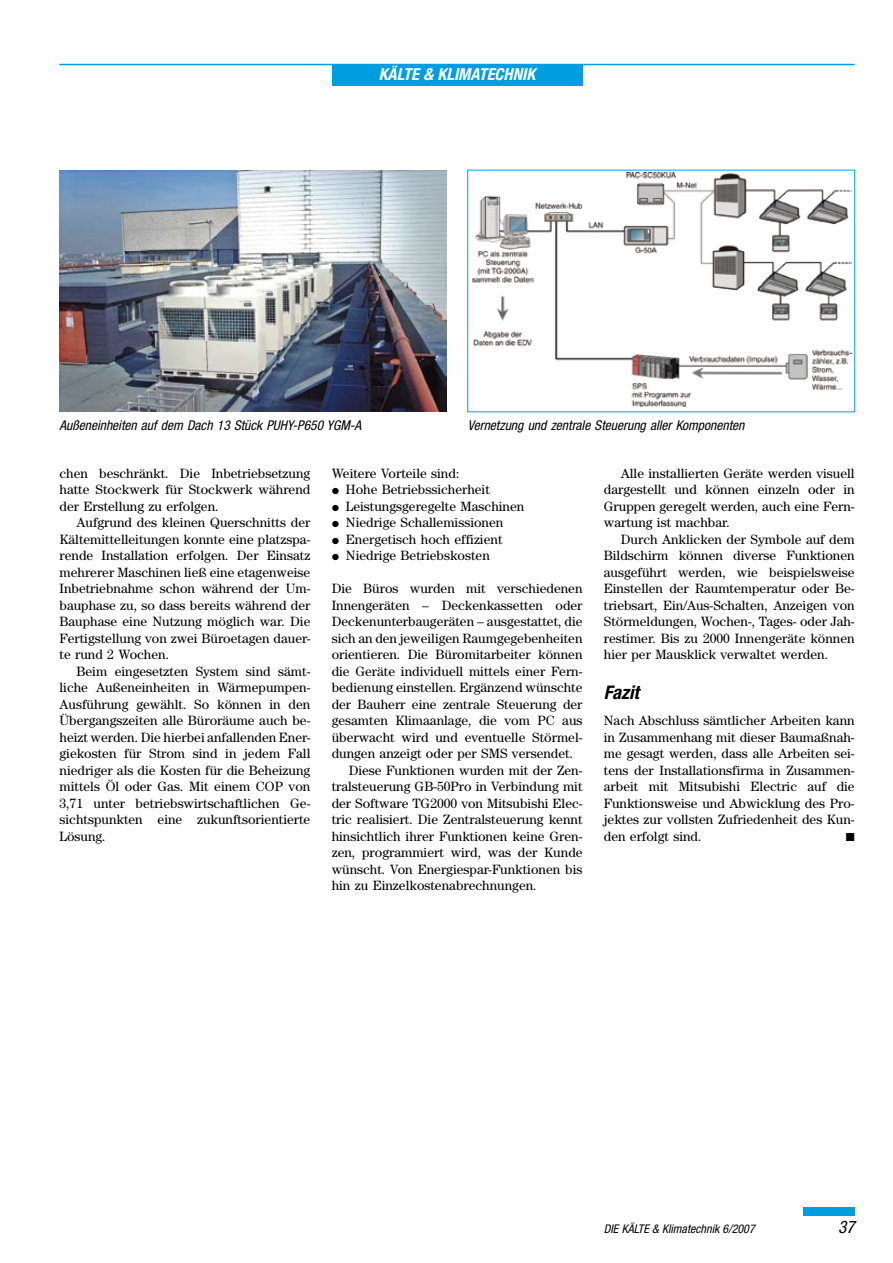
<style>
.page{position:relative;width:893px;height:1263px;background:#fff}
.page>*{position:absolute;margin:0;border:0;box-sizing:border-box;transform-origin:0 0}
.t1{font:italic 700 condensed 18.75px "Helvetica Neue LT Std";color:#000}
.t2{font:italic condensed 17.25px "Helvetica Neue LT Std";color:#000}
.t3{font:italic 700 condensed 16.5px "Helvetica Neue LT Std";color:#fff}
.t4{font:13.5px/16.5px "Century Std";color:#000;text-align:justify}
.t5{font:italic condensed 13.5px "Helvetica Neue LT Std";color:#000}
.t6{font:italic condensed 12px "Helvetica Neue LT Std";color:#000}
</style>
<div class="page">
<div style="left:332px;top:65px;width:250px;height:20px;background:#009ee0"></div>
<hr style="left:59px;top:64px;width:796px;height:1px;background:#009ee0">
<div style="left:804px;top:1208px;width:51px;height:8px;background:#009ee0"></div>
<img style="left:59px;top:170px;width:387px;height:242px">
<img style="left:472px;top:172px;width:379px;height:234px">
<p class="t3" style="left:379px;top:64px;width:158px">KÄLTE &amp; KLIMATECHNIK</p>
<p class="t5" style="left:60px;top:417px;width:303px">Außeneinheiten auf dem Dach 13 Stück PUHY-P650 YGM-A</p>
<p class="t5" style="left:468px;top:418px;width:278px">Vernetzung und zentrale Steuerung aller Komponenten</p>
<p class="t4" style="left:60px;top:465px;width:252px">chen beschränkt. Die Inbetriebsetzung hatte Stockwerk für Stockwerk während der Erstellung zu erfolgen.</p>
<p class="t4" style="left:60px;top:514px;width:252px;text-indent:17px">Aufgrund des kleinen Querschnitts der Kältemittelleitungen konnte eine platzspa&shy;rende Installation erfolgen. Der Einsatz mehrerer Maschinen ließ eine etagenweise Inbetriebnahme schon während der Um&shy;bauphase zu, so dass bereits während der Bauphase eine Nutzung möglich war. Die Fertigstellung von zwei Büroetagen dauer&shy;te rund 2 Wochen.</p>
<p class="t4" style="left:60px;top:663px;width:252px;text-indent:17px">Beim eingesetzten System sind sämt&shy;liche Außeneinheiten in Wärmepumpen-Ausführung gewählt. So können in den Übergangszeiten alle Büroräume auch be&shy;heizt werden. Die hierbei anfallenden Ener&shy;giekosten für Strom sind in jedem Fall niedriger als die Kosten für die Beheizung mittels Öl oder Gas. Mit einem COP von 3,71 unter betriebswirtschaftlichen Ge&shy;sichtspunkten eine zukunftsorientierte Lösung.</p>
<p class="t4" style="left:332px;top:465px;width:129px">Weitere Vorteile sind:</p>
<p class="t4" style="left:332px;top:481px;width:160px">• Hohe Betriebssicherheit</p>
<p class="t4" style="left:332px;top:498px;width:194px">• Leistungsgeregelte Maschinen</p>
<p class="t4" style="left:332px;top:514px;width:173px">• Niedrige Schallemissionen</p>
<p class="t4" style="left:332px;top:531px;width:172px">• Energetisch hoch effizient</p>
<p class="t4" style="left:332px;top:547px;width:160px">• Niedrige Betriebskosten</p>
<p class="t4" style="left:332px;top:580px;width:252px">Die Büros wurden mit verschiedenen</p>
<p class="t4" style="left:332px;top:597px;width:252px">Innengeräten – Deckenkassetten oder</p>
<p class="t4" style="left:332px;top:613px;width:252px">Deckenunterbaugeräten – ausgestattet, die</p>
<p class="t4" style="left:332px;top:630px;width:252px">sich an den jeweiligen Raumgegebenheiten</p>
<p class="t4" style="left:332px;top:646px;width:252px">orientieren. Die Büromitarbeiter können</p>
<p class="t4" style="left:332px;top:663px;width:252px">die Geräte individuell mittels einer Fern-</p>
<p class="t4" style="left:332px;top:679px;width:252px">bedienung einstellen. Ergänzend wünschte</p>
<p class="t4" style="left:332px;top:696px;width:252px">der Bauherr eine zentrale Steuerung der</p>
<p class="t4" style="left:332px;top:712px;width:252px">gesamten Klimaanlage, die vom PC aus</p>
<p class="t4" style="left:332px;top:729px;width:252px">überwacht wird und eventuelle Störmel-</p>
<p class="t4" style="left:332px;top:745px;width:243px">dungen anzeigt oder per SMS versendet.</p>
<p class="t4" style="left:349px;top:762px;width:235px">Diese Funktionen wurden mit der Zen-</p>
<p class="t4" style="left:332px;top:778px;width:252px">tralsteuerung GB-50Pro in Verbindung mit</p>
<p class="t4" style="left:332px;top:795px;width:252px">der Software TG2000 von Mitsubishi Elec-</p>
<p class="t4" style="left:332px;top:811px;width:252px">tric realisiert. Die Zentralsteuerung kennt</p>
<p class="t4" style="left:332px;top:828px;width:252px">hinsichtlich ihrer Funktionen keine Gren-</p>
<p class="t4" style="left:332px;top:844px;width:252px">zen, programmiert wird, was der Kunde</p>
<p class="t4" style="left:332px;top:861px;width:252px">wünscht. Von Energiespar-Funktionen bis</p>
<p class="t4" style="left:332px;top:877px;width:206px">hin zu Einzelkostenabrechnungen.</p>
<p class="t4" style="left:604px;top:465px;width:252px;text-indent:17px">Alle installierten Geräte werden visuell dargestellt und können einzeln oder in Gruppen geregelt werden, auch eine Fern&shy;wartung ist machbar.</p>
<p class="t4" style="left:604px;top:531px;width:252px;text-indent:17px">Durch Anklicken der Symbole auf dem Bildschirm können diverse Funktionen ausgeführt werden, wie beispielsweise Einstellen der Raumtemperatur oder Be&shy;triebsart, Ein/Aus-Schalten, Anzeigen von Störmeldungen, Wochen-, Tages- oder Jah&shy;restimer. Bis zu 2000 Innengeräte können hier per Mausklick verwaltet werden.</p>
<h1 class="t1" style="left:604px;top:681px;width:37px">Fazit</h1>
<p class="t4" style="left:604px;top:712px;width:252px">Nach Abschluss sämtlicher Arbeiten kann in Zusammenhang mit dieser Baumaßnah&shy;me gesagt werden, dass alle Arbeiten sei&shy;tens der Installationsfirma in Zusammen&shy;arbeit mit Mitsubishi Electric auf die Funktionsweise und Abwicklung des Pro&shy;jektes zur vollsten Zufriedenheit des Kun&shy;den erfolgt sind.</p>
<p class="t6" style="left:604px;top:1222px;width:152px">DIE KÄLTE &amp; Klimatechnik 6/2007</p>
<p class="t2" style="left:838px;top:1217px;width:18px">37</p>
</div>
